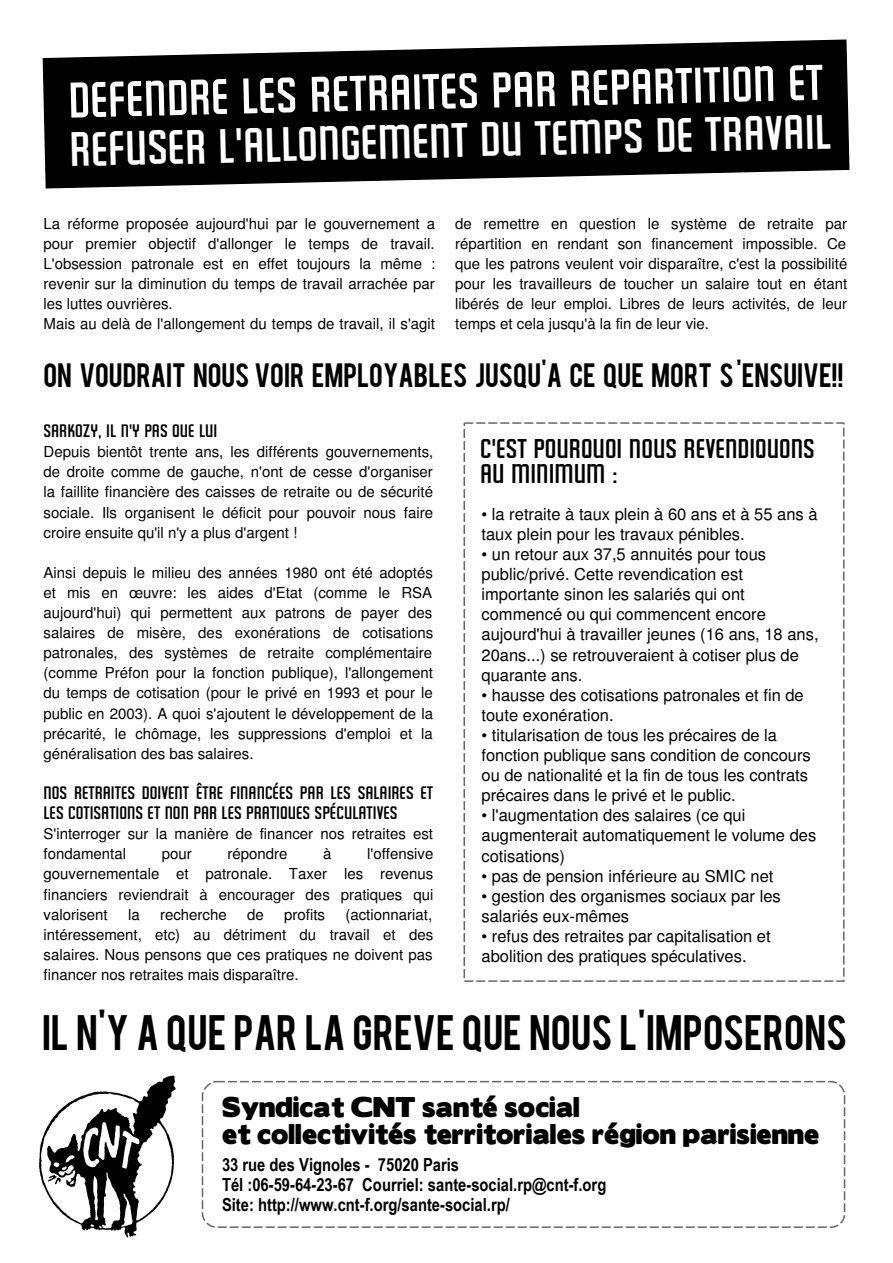
<style>
.page{position:relative;width:893px;height:1263px;background:#fff}
.page>*{position:absolute;margin:0;border:0;box-sizing:border-box;transform-origin:0 0}
.t1{font:49.95px "Featured Item";color:#fff}
.t2{font:48px "Featured Item";color:#fff}
.t3{font:39.15px "Bebas";color:#000}
.t4{font:27px/24.6px "Featured Item";letter-spacing:.01em;color:#000}
.t5{font:26.55px "Bebas";color:#000}
.t6{font:25.5px/27.6px "Boris Black Bloxx";letter-spacing:-.04em;color:#000}
.t7{font:700 18px/19.8px "Arial Narrow";color:#000}
.t8{font:18px/20.1px "Featured Item";color:#000}
.t9{font:16.5px/20.1px "Nimbus San L";color:#000}
.t10{font:15px/20.1px "Nimbus San L";color:#000}
.t11{font:15px "Nimbus San L";letter-spacing:-.11em;color:#000}
.t12{font:15px "Nimbus San L";letter-spacing:-.085em;color:#000}
</style>
<div class="page">
<svg style="left:42px;top:39px;width:808px;height:150px;background:#222"></svg>
<img style="left:39px;top:1075px;width:137px;height:163px">
<svg style="left:201px;top:1080px;width:645px;height:148px"></svg>
<div style="left:464px;top:422px;width:380px;height:560px;border:2px dashed #666"></div>
<h1 class="t1" style="left:68px;top:78px;width:762px;rotate:-1deg">DEFENDRE LES RETRAITES PAR REPARTITION ET</h1>
<h2 class="t2" style="left:69px;top:128px;width:781px;rotate:-1deg">REFUSER L'ALLONGEM ENT DU TEM PS DE TRAVAIL</h2>
<p class="t10" style="left:44px;top:213px;width:398px">La réform e propos ée aujourd'h ui par le gouve rne m e nt a pour pre m ie r obje ctif d'allonge r le te m ps de travail.<br>L'obs e s s ion patronale e s t e n e ffe t toujours la m êm e : re ve nir s ur la dim inution du te m ps de travailarrach ée par le s lutte s ouvrière s .<br>Mais au de là de l'allonge m e ntdu te m ps de travail, ils 'agit</p>
<p class="t10" style="left:455px;top:213px;width:398px">de re m e ttre e n q ue s tion le s ys tèm e de re traite par répartition e n re ndant s on finance m e nt im pos s ible . Ce<br>q ue le s patrons ve ule ntvoir dis paraître , c'e s tla pos s ibilité pour le s travaille urs de touch e r un s alaire tout e n étant libérés de le ur e m ploi. Libre s de le urs activités , de le ur te m ps e tce la jus q u'à la fin de le urvie .</p>
<h3 class="t5" style="left:44px;top:356px;width:806px">ON VOUDRAIT NOUS VOIR EM PLOYABLES JUSQU'A CE QUE M ORT S'ENSUIVE!!</h3>
<p class="t8" style="left:44px;top:422px;width:177px">SARKOZY,ILN'Y PAS QUE LUI</p>
<p class="t10" style="left:44px;top:441px;width:393px">De puis bie ntôt tre nte ans , le s différe nts gouve rne m e nts , de droite com m e de gauch e , n'ont de ce s s e d'organis e r la faillite financière de s cais s e s de re traite ou de s écurité s ociale . Ils organis e nt le déficit pour pouvoir nous faire croire e ns uite q u'iln'y a plus d'arge nt!</p>
<p class="t10" style="left:44px;top:562px;width:395px">Ains i de puis le m ilie u de s année s 19 80 ont été adoptés e t m is e n œuvre : le s aide s d'Etat (com m e le RSA aujourd'h ui) q ui pe rm e tte nt aux patrons de paye r de s<br>s alaire s de m is ère , de s e xonérations de cotis ations patronale s , de s s ys tèm e s de re traite com plém e ntaire (com m e Préfon pour la fonction publiq ue ), l'allonge m e nt du te m ps de cotis ation (pour le privé e n 19 9 3 e tpour le public e n 2003). A q uoi s 'ajoute ntle déve loppe m e ntde la précarité, le ch ôm age , le s s uppre s s ions d'e m ploi e t la généralis ation de s bas s alaire s .</p>
<p class="t8" style="left:44px;top:784px;width:393px">NOS RETRAITES DOIVENT ÊTRE FINANCÉES PAR LES SALAIRES ET<br>LES COTISATIONS ET NON PAR LES PRATIQUES SPÉCULATIVES</p>
<p class="t10" style="left:44px;top:823px;width:395px">S'inte rroge r s ur la m anière de finance r nos re traite s e s t fondam e ntal</p>
<h3 class="t4" style="left:480px;top:438px;width:334px">C'EST POURQUOI NOUS REVENDIQUONS<br>AU M INIM UM :</h3>
<p class="t9" style="left:482px;top:503px;width:337px">• la re traite à taux ple in à 60 ans e tà 55 ans à taux ple in pourle s travaux pénible s .</p>
<p class="t9" style="left:482px;top:544px;width:339px">• un re touraux 37,5 annuités pourtous public/privé. Ce tte re ve ndication e s t<br>im portante s inon le s s alariés q ui ont<br>com m e ncé ou q ui com m e nce nte ncore aujourd'h ui à travaille rje une s (16 ans , 18 ans , 20ans ...) s e re trouve raie ntà cotis e rplus de<br>q uarante ans .</p>
<p class="t9" style="left:482px;top:684px;width:319px">• h aus s e de s cotis ations patronale s e tfin de toute e xonération.</p>
<p class="t9" style="left:482px;top:725px;width:327px">• titularis ation de tous le s précaire s de la fonction publiq ue s ans condition de concours ou de nationalité e tla fin de tous le s contrats précaire s dans le privé e tle public.</p>
<p class="t9" style="left:482px;top:805px;width:333px">• l'augm e ntation de s s alaire s (ce q ui<br>augm e nte raitautom atiq ue m e ntle volum e de s cotis ations )</p>
<p class="t9" style="left:482px;top:865px;width:298px">• pas de pe ns ion inférie ure au SMIC ne t</p>
<p class="t9" style="left:482px;top:885px;width:297px">• ge s tion de s organis m e s s ociaux parle s s alariés e ux-m êm e s</p>
<p class="t9" style="left:482px;top:926px;width:295px">• re fus de s re traite s parcapitalis ation e t abolition de s pratiq ue s s péculative s .</p>
<p class="t10" style="left:162px;top:843px;width:34px">pour</p>
<p class="t10" style="left:227px;top:843px;width:57px">répondre</p>
<p class="t10" style="left:323px;top:843px;width:10px">à</p>
<p class="t11" style="left:367px;top:845px;width:64px">l'offe ns ive</p>
<p class="t10" style="left:44px;top:864px;width:118px">gouve rne m e ntale</p>
<p class="t10" style="left:176px;top:864px;width:185px">e t patronale . Taxe r le s</p>
<p class="t10" style="left:44px;top:864px;width:391px;text-indent:336px">re ve nus financie rs re vie ndrait à e ncourage r de s pratiq ue s q ui valoris e nt la</p>
<p class="t10" style="left:160px;top:904px;width:64px">re ch e rch e</p>
<p class="t10" style="left:247px;top:904px;width:14px">de</p>
<p class="t12" style="left:284px;top:905px;width:39px">profits</p>
<p class="t10" style="left:44px;top:904px;width:391px;text-indent:302px">(actionnariat, intére s s e m e nt, e tc) au détrim e nt du travail e t de s s alaire s . Nous pe ns ons q ue ce s pratiq ue s ne doive ntpas finance rnos re traite s m ais dis paraître .</p>
<h3 class="t3" style="left:42px;top:1004px;width:806px">ILN'Y A QUE PAR LA GREVE QUE NOUS L'IM POSERONS</h3>
<h3 class="t6" style="left:222px;top:1091px;width:597px">SyndicatCNT santé social<br>et collectivités territoriales région parisienne</h3>
<p class="t7" style="left:222px;top:1155px;width:386px">33 rue de s Vignole s - 75020 Paris<br>Tél:06-59 -64-23-67 Courrie l: s ante -s ocial.rp@ cnt-f.org<br>Site : h ttp://w w w .cnt-f.org/s ante -s ocial.rp/</p>
</div>
